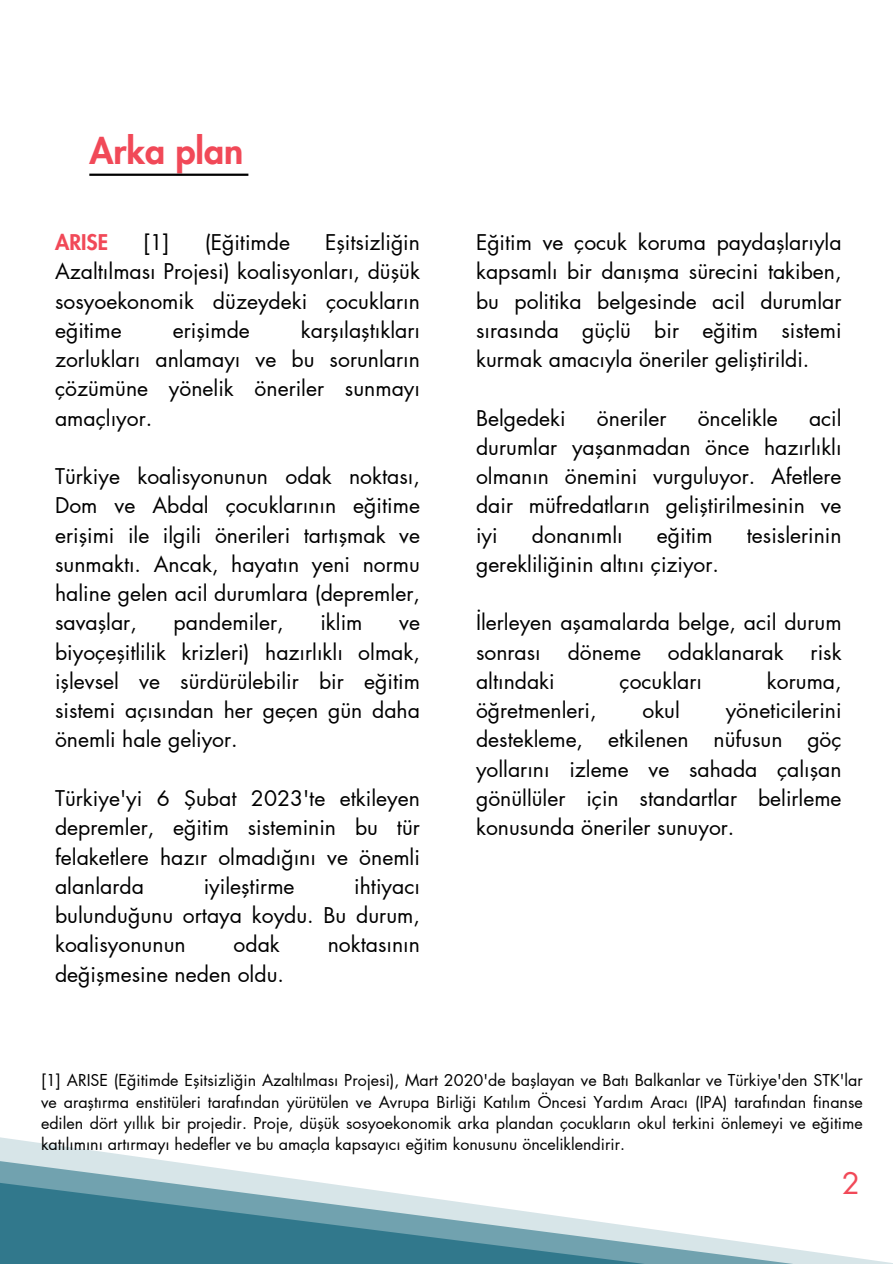
<style>
.page{position:relative;width:893px;height:1264px;background:#fff}
.page>*{position:absolute;margin:0;border:0;box-sizing:border-box;transform-origin:0 0}
.t1{font:800 35.55px "Futura LT Pro";color:#f14958}
.t2{font:29.55px "Futura LT Pro";color:#f14958}
.t3{font:21.15px/29.2px "Futura LT Pro";color:#000;text-align:justify}
.t4{font:800 21.15px "Futura LT Pro";color:#f14958}
.t5{font:16.05px/21.3px "Futura LT Pro";color:#000;text-align:justify}
</style>
<div class="page">
<svg style="left:0;top:1137px;width:891px;height:126px"></svg>
<hr style="left:89px;top:174px;width:159px;height:2px;background:#000">
<h2 class="t1" style="left:89px;top:134px;width:155px">Arka plan</h2>
<h2 class="t4" style="left:55px;top:232px;width:54px">ARISE</h2>
<h2 class="t3" style="left:143px;top:228px;width:28px">[1]</h2>
<h2 class="t3" style="left:205px;top:228px;width:87px">(Eğitimde</h2>
<h2 class="t3" style="left:55px;top:228px;width:366px;text-indent:270px">Eşitsizliğin Azaltılması Projesi) koalisyonları, düşük sosyoekonomik düzeydeki çocukların eğitime</h2>
<h2 class="t3" style="left:55px;top:316px;width:366px;text-indent:246px">karşılaştıkları zorlukları anlamayı ve bu sorunların çözümüne yönelik öneriler sunmayı amaçlıyor.</h2>
<h2 class="t3" style="left:55px;top:462px;width:366px">Türkiye koalisyonunun odak noktası, Dom ve Abdal çocuklarının eğitime erişimi ile ilgili önerileri tartışmak ve sunmaktı. Ancak, hayatın yeni normu haline gelen acil durumlara (depremler, savaşlar,</h2>
<h2 class="t3" style="left:173px;top:316px;width:79px">erişimde</h2>
<h2 class="t3" style="left:173px;top:609px;width:112px">pandemiler,</h2>
<h2 class="t3" style="left:320px;top:609px;width:44px">iklim</h2>
<h2 class="t3" style="left:55px;top:609px;width:366px;text-indent:344px">ve biyoçeşitlilik krizleri) hazırlıklı olmak, işlevsel ve sürdürülebilir bir eğitim sistemi açısından her geçen gün daha önemli hale geliyor.</h2>
<h2 class="t3" style="left:55px;top:784px;width:366px">Türkiye'yi 6 Şubat 2023'te etkileyen depremler, eğitim sisteminin bu tür felaketlere hazır olmadığını ve önemli alanlarda</h2>
<h2 class="t3" style="left:55px;top:872px;width:366px;text-indent:299px">ihtiyacı bulunduğunu ortaya koydu. Bu durum, koalisyonunun</h2>
<h2 class="t3" style="left:204px;top:872px;width:92px">iyileştirme</h2>
<h2 class="t3" style="left:233px;top:930px;width:48px">odak</h2>
<h2 class="t3" style="left:327px;top:930px;width:94px">noktasının</h2>
<h2 class="t3" style="left:55px;top:960px;width:230px">değişmesine neden oldu.</h2>
<h2 class="t3" style="left:476px;top:228px;width:367px">Eğitim ve çocuk koruma paydaşlarıyla kapsamlı bir danışma sürecini takiben, bu politika belgesinde acil durumlar sırasında güçlü bir eğitim sistemi kurmak amacıyla öneriler geliştirildi.</h2>
<h2 class="t3" style="left:476px;top:404px;width:91px">Belgedeki</h2>
<h2 class="t3" style="left:597px;top:404px;width:71px">öneriler</h2>
<h2 class="t3" style="left:697px;top:404px;width:82px">öncelikle</h2>
<h2 class="t3" style="left:476px;top:404px;width:367px;text-indent:333px">acil durumlar yaşanmadan önce hazırlıklı olmanın önemini vurguluyor. Afetlere dair müfredatların geliştirilmesinin ve iyi</h2>
<h2 class="t3" style="left:532px;top:521px;width:92px">donanımlı</h2>
<h2 class="t3" style="left:657px;top:521px;width:57px">eğitim</h2>
<h2 class="t3" style="left:746px;top:521px;width:96px">tesislerinin</h2>
<h2 class="t3" style="left:476px;top:550px;width:244px">gerekliliğinin altını çiziyor.</h2>
<p class="t3" style="left:476px;top:609px;width:367px">İlerleyen aşamalarda belge, acil durum sonrası</p>
<p class="t3" style="left:567px;top:638px;width:75px">döneme</p>
<p class="t3" style="left:668px;top:638px;width:117px">odaklanarak</p>
<p class="t3" style="left:810px;top:638px;width:32px">risk</p>
<p class="t3" style="left:476px;top:667px;width:80px">altındaki</p>
<p class="t3" style="left:619px;top:667px;width:84px">çocukları</p>
<p class="t3" style="left:766px;top:667px;width:76px">koruma,</p>
<p class="t3" style="left:476px;top:696px;width:122px">öğretmenleri,</p>
<p class="t3" style="left:642px;top:696px;width:39px">okul</p>
<p class="t3" style="left:476px;top:696px;width:367px;text-indent:250px">yöneticilerini destekleme, etkilenen nüfusun göç yollarını izleme ve sahada çalışan gönüllüler için standartlar belirleme konusunda öneriler sunuyor.</p>
<p class="t5" style="left:41px;top:1070px;width:823px">[1] ARISE (Eğitimde Eşitsizliğin Azaltılması Projesi), Mart 2020'de başlayan ve Batı Balkanlar ve Türkiye'den STK'lar ve araştırma enstitüleri tarafından yürütülen ve Avrupa Birliği Katılım Öncesi Yardım Aracı (IPA) tarafından finanse edilen dört yıllık bir projedir. Proje, düşük sosyoekonomik arka plandan çocukların okul terkini önlemeyi ve eğitime katılımını artırmayı hedefler ve bu amaçla kapsayıcı eğitim konusunu önceliklendirir.</p>
<h1 class="t2" style="left:841px;top:1169px;width:20px">2</h1>
</div>
